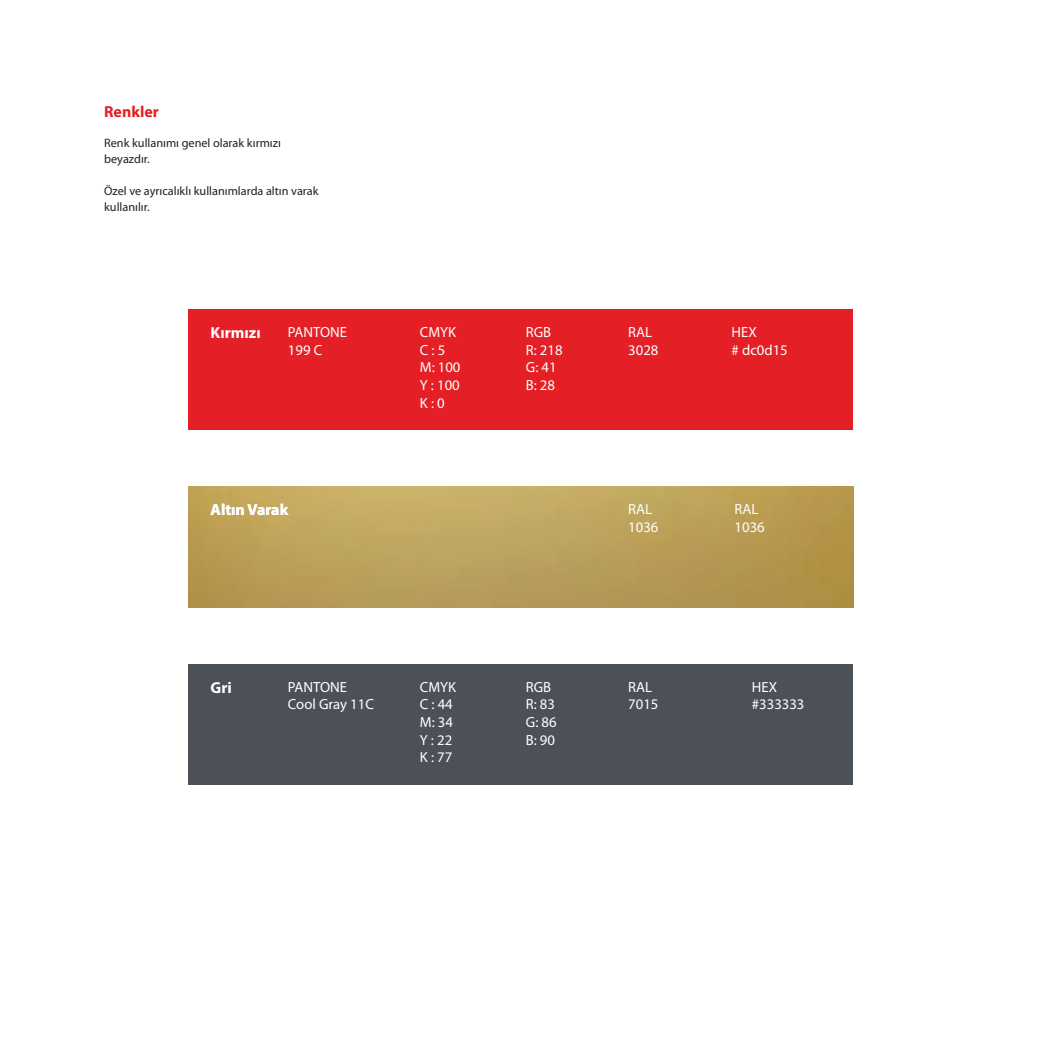
<style>
.page{position:relative;width:1042px;height:1042px;background:#fff}
.page>*{position:absolute;margin:0;border:0;box-sizing:border-box;transform-origin:0 0}
.t1{font:700 15.92px "Myriad Pro";color:#fff}
.t2{font:700 15.92px "Myriad Pro";color:#e41f25}
.t3{font:14.7px/17.7px "Myriad Pro";color:#fff}
.t4{font:12.25px/15.9px "Myriad Pro";color:#231f20}
</style>
<div class="page">
<img style="left:189px;top:487px;width:664px;height:120px">
<div style="left:189px;top:664px;width:664px;height:120px;background:#4b5157"></div>
<div style="left:189px;top:310px;width:664px;height:120px;background:#e41f25"></div>
<p class="t2" style="left:104px;top:102px;width:56px">Renkler</p>
<p class="t4" style="left:104px;top:135px;width:178px">Renk kullanımı genel olarak kırmızı beyazdır.</p>
<p class="t4" style="left:104px;top:183px;width:216px">Özel ve ayrıcalıklı kullanımlarda altın varak kullanılır.</p>
<p class="t1" style="left:211px;top:322px;width:52px">Kırmızı</p>
<p class="t3" style="left:288px;top:323px;width:61px">PANTONE<br>199 C</p>
<p class="t3" style="left:420px;top:323px;width:42px">CMYK<br>C : 5<br>M: 100<br>Y : 100<br>K : 0</p>
<p class="t3" style="left:526px;top:323px;width:38px">RGB<br>R: 218<br>G: 41<br>B: 28</p>
<p class="t3" style="left:628px;top:323px;width:32px">RAL<br>3028</p>
<p class="t3" style="left:731px;top:323px;width:58px">HEX<br># dc0d15</p>
<p class="t1" style="left:211px;top:500px;width:79px">Altın Varak</p>
<p class="t3" style="left:734px;top:500px;width:32px">RAL<br>1036</p>
<p class="t3" style="left:628px;top:500px;width:32px">RAL<br>1036</p>
<p class="t1" style="left:211px;top:677px;width:23px">Gri</p>
<p class="t3" style="left:420px;top:678px;width:38px">CMYK<br>C : 44<br>M: 34<br>Y : 22<br>K : 77</p>
<p class="t3" style="left:628px;top:678px;width:32px">RAL<br>7015</p>
<p class="t3" style="left:752px;top:678px;width:54px">HEX #333333</p>
<p class="t3" style="left:288px;top:678px;width:87px">PANTONE<br>Cool Gray 11C</p>
<p class="t3" style="left:526px;top:678px;width:32px">RGB<br>R: 83<br>G: 86<br>B: 90</p>
</div>
